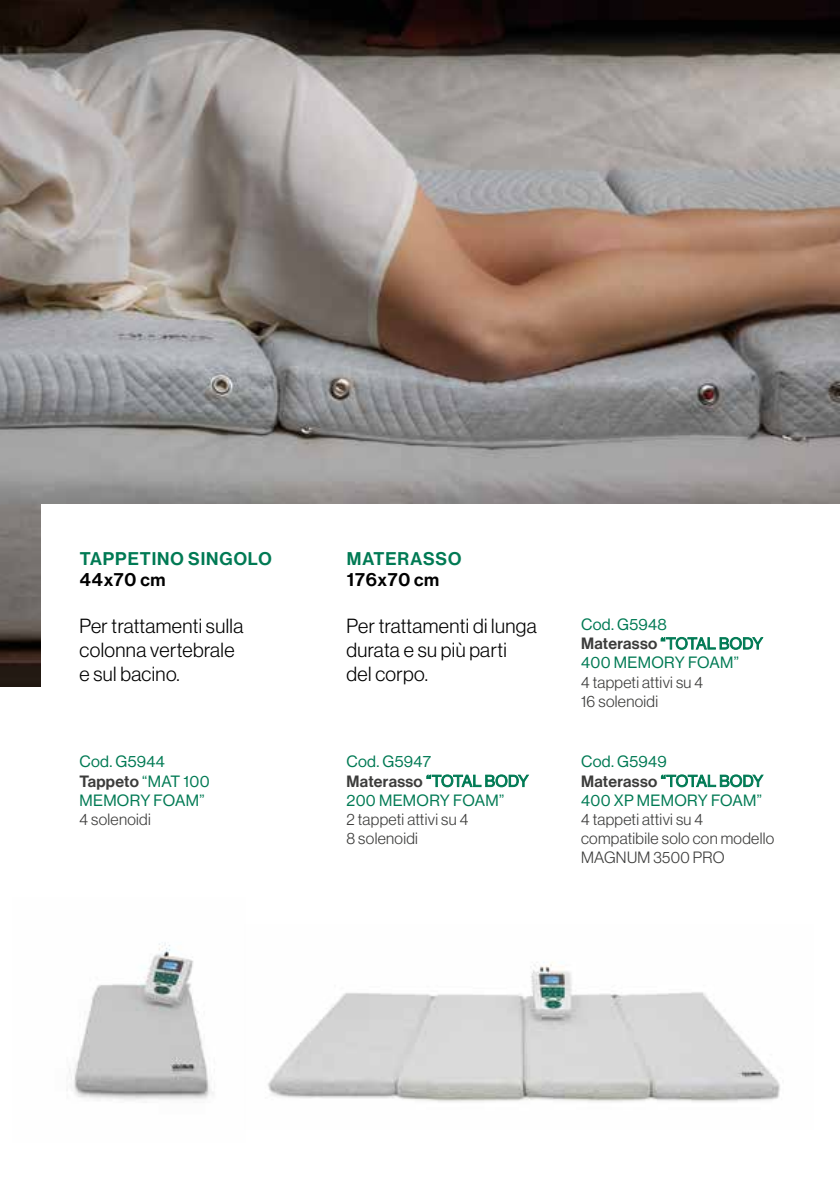
<style>
.page{position:relative;width:840px;height:1191px;background:#fff}
.page>*{position:absolute;margin:0;border:0;box-sizing:border-box;transform-origin:0 0}
.t1{font:300 20px/24px "Neue Haas Display";letter-spacing:.02em;color:#000}
.t2{font:18px "Neue Haas Display Mediu";letter-spacing:.05em;color:#007a54}
.t3{font:18px "Neue Haas Display Mediu";letter-spacing:.035em;color:#000}
.t4{font:16px/19.2px "Neue Haas Display";letter-spacing:.02em;color:#007a54}
.t5{font:300 16px/19.2px "Neue Haas Display";letter-spacing:.02em;color:#3c3c3b}
.t6{font:16px "Neue Haas Display Mediu";letter-spacing:.015em;color:#3c3c3b}
.s1{font-family:"Neue Haas Display";color:#007a54}
.s2{font-family:"Neue Haas Display Mediu";color:#3c3c3b}
</style>
<div class="page">
<img style="left:0;top:0;width:839px;height:686px">
<div style="left:42px;top:505px;width:797px;height:221px;background:#fff"></div>
<img style="left:69px;top:942px;width:145px;height:158px">
<img style="left:268px;top:962px;width:512px;height:140px">
<p class="t2" style="left:80px;top:548px;width:193px">TAPPETINO SINGOLO</p>
<p class="t3" style="left:80px;top:570px;width:87px">44x70 cm</p>
<p class="t2" style="left:346px;top:548px;width:116px">MATERASSO</p>
<p class="t3" style="left:346px;top:570px;width:94px">176x70 cm</p>
<p class="t1" style="left:79px;top:614px;width:165px">Per trattamenti sulla colonna vertebrale e sul bacino.</p>
<p class="t1" style="left:346px;top:614px;width:192px">Per trattamenti di lunga durata e su più parti del corpo.</p>
<p class="t4" style="left:79px;top:752px;width:87px">Cod. G5944</p>
<p class="t6" style="left:79px;top:771px;width:132px">Tappeto <span class="s1">“MAT 100</span></p>
<p class="t4" style="left:79px;top:790px;width:126px">MEMORY FOAM”</p>
<p class="t5" style="left:79px;top:810px;width:73px">4 solenoidi</p>
<p class="t4" style="left:346px;top:752px;width:183px">Cod. G5947<br><span class="s2">Materasso</span> “TOTAL BODY<br>200 MEMORY FOAM”</p>
<p class="t5" style="left:346px;top:810px;width:123px">2 tappeti attivi su 4<br>8 solenoidi</p>
<p class="t4" style="left:580px;top:615px;width:183px">Cod. G5948<br><span class="s2">Materasso</span> “TOTAL BODY<br>400 MEMORY FOAM”</p>
<p class="t5" style="left:580px;top:672px;width:123px">4 tappeti attivi su 4<br>16 solenoidi</p>
<p class="t4" style="left:580px;top:752px;width:183px">Cod. G5949<br><span class="s2">Materasso</span> “TOTAL BODY<br>400 XP MEMORY FOAM”</p>
<p class="t5" style="left:580px;top:810px;width:195px">4 tappeti attivi su 4 compatibile solo con modello<br>MAGNUM 3500 PRO</p>
</div>
